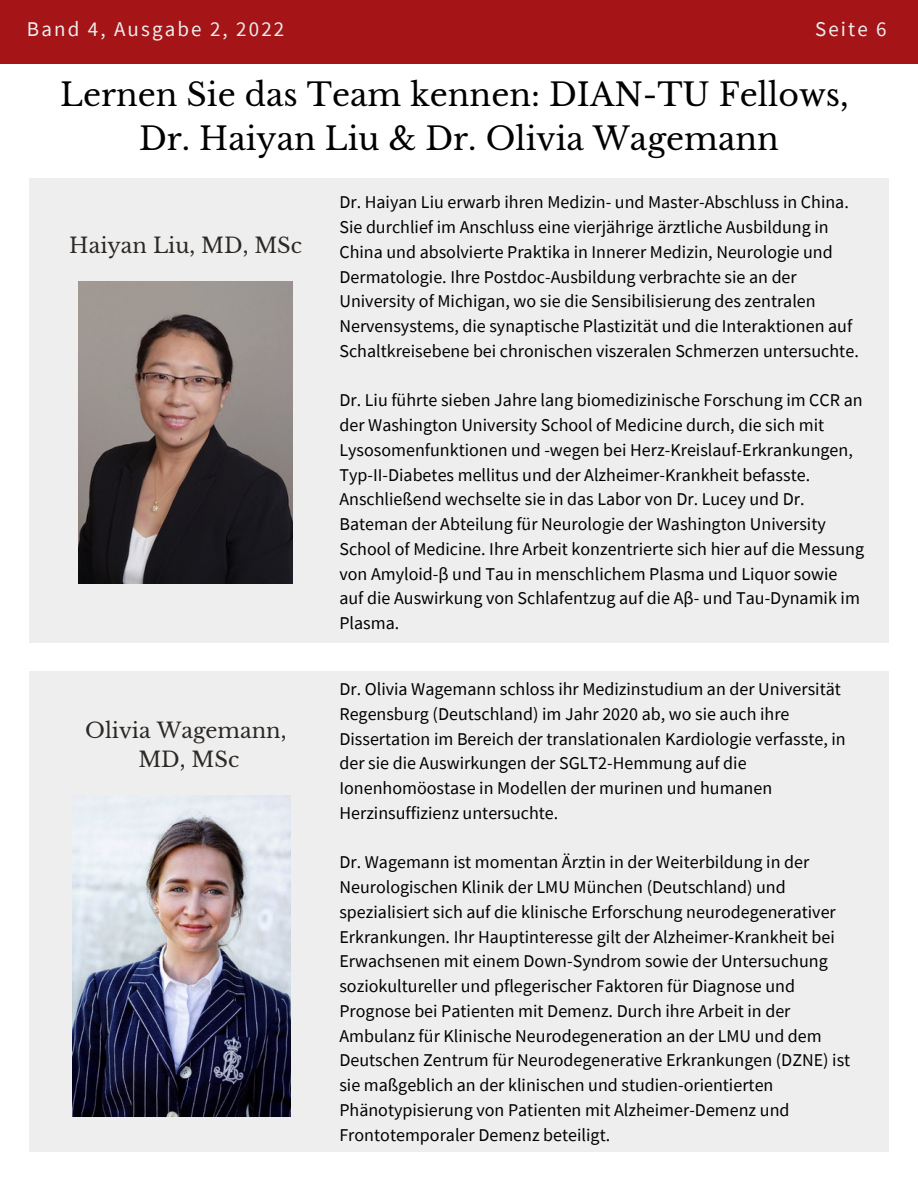
<style>
.page{position:relative;width:918px;height:1188px;background:#fff}
.page>*{position:absolute;margin:0;border:0;box-sizing:border-box;transform-origin:0 0}
.t1{font:31.5px/43.8px "Libre Baskerville";color:#000;text-align:center}
.t2{font:21px/29.2px "Libre Baskerville";color:#2c2824;text-align:center}
.t3{font:21px "Source Sans Pro";letter-spacing:.1em;color:#eee}
.t4{font:18px/24.8px "Source Sans Pro";color:#000}
</style>
<div class="page">
<div style="left:0;top:0;width:918px;height:64px;background:#a51417"></div>
<div style="left:29px;top:178px;width:860px;height:465px;background:#eee"></div>
<img style="left:78px;top:282px;width:215px;height:301px">
<div style="left:29px;top:671px;width:860px;height:481px;background:#eee"></div>
<img style="left:73px;top:795px;width:218px;height:322px">
<p class="t3" style="left:27px;top:15px;width:259px">Band 4, Ausgabe 2, 2022</p>
<p class="t3" style="left:815px;top:15px;width:73px">Seite 6</p>
<h1 class="t1" style="left:60px;top:73px;width:790px">Lernen Sie das Team kennen: DIAN-TU Fellows,<br>Dr. Haiyan Liu &amp; Dr. Olivia Wagemann</h1>
<p class="t2" style="left:69px;top:231px;width:234px">Haiyan Liu, MD, MSc</p>
<p class="t2" style="left:85px;top:716px;width:203px">Olivia Wagemann,<br>MD, MSc</p>
<p class="t4" style="left:339px;top:190px;width:521px">Dr. Haiyan Liu erwarb ihren Medizin- und Master-Abschluss in China.<br>Sie durchlief im Anschluss eine vierjährige ärztliche Ausbildung in China und absolvierte Praktika in Innerer Medizin, Neurologie und Dermatologie. Ihre Postdoc-Ausbildung verbrachte sie an der University of Michigan, wo sie die Sensibilisierung des zentralen Nervensystems, die synaptische Plastizität und die Interaktionen auf Schaltkreisebene bei chronischen viszeralen Schmerzen untersuchte.</p>
<p class="t4" style="left:339px;top:388px;width:526px">Dr. Liu führte sieben Jahre lang biomedizinische Forschung im CCR an der Washington University School of Medicine durch, die sich mit Lysosomenfunktionen und -wegen bei Herz-Kreislauf-Erkrankungen, Typ-II-Diabetes mellitus und der Alzheimer-Krankheit befasste.<br>Anschließend wechselte sie in das Labor von Dr. Lucey und Dr.<br>Bateman der Abteilung für Neurologie der Washington University School of Medicine. Ihre Arbeit konzentrierte sich hier auf die Messung von Amyloid-β und Tau in menschlichem Plasma und Liquor sowie auf die Auswirkung von Schlafentzug auf die Aβ- und Tau-Dynamik im Plasma.</p>
<p class="t4" style="left:339px;top:676px;width:508px">Dr. Olivia Wagemann schloss ihr Medizinstudium an der Universität Regensburg (Deutschland) im Jahr 2020 ab, wo sie auch ihre Dissertation im Bereich der translationalen Kardiologie verfasste, in der sie die Auswirkungen der SGLT2-Hemmung auf die Ionenhomöostase in Modellen der murinen und humanen Herzinsuffizienz untersuchte.</p>
<p class="t4" style="left:339px;top:850px;width:512px">Dr. Wagemann ist momentan Ärztin in der Weiterbildung in der Neurologischen Klinik der LMU München (Deutschland) und spezialisiert sich auf die klinische Erforschung neurodegenerativer Erkrankungen. Ihr Hauptinteresse gilt der Alzheimer-Krankheit bei Erwachsenen mit einem Down-Syndrom sowie der Untersuchung soziokultureller und pflegerischer Faktoren für Diagnose und Prognose bei Patienten mit Demenz. Durch ihre Arbeit in der Ambulanz für Klinische Neurodegeneration an der LMU und dem Deutschen Zentrum für Neurodegenerative Erkrankungen (DZNE) ist sie maßgeblich an der klinischen und studien-orientierten Phänotypisierung von Patienten mit Alzheimer-Demenz und Frontotemporaler Demenz beteiligt.</p>
</div>
